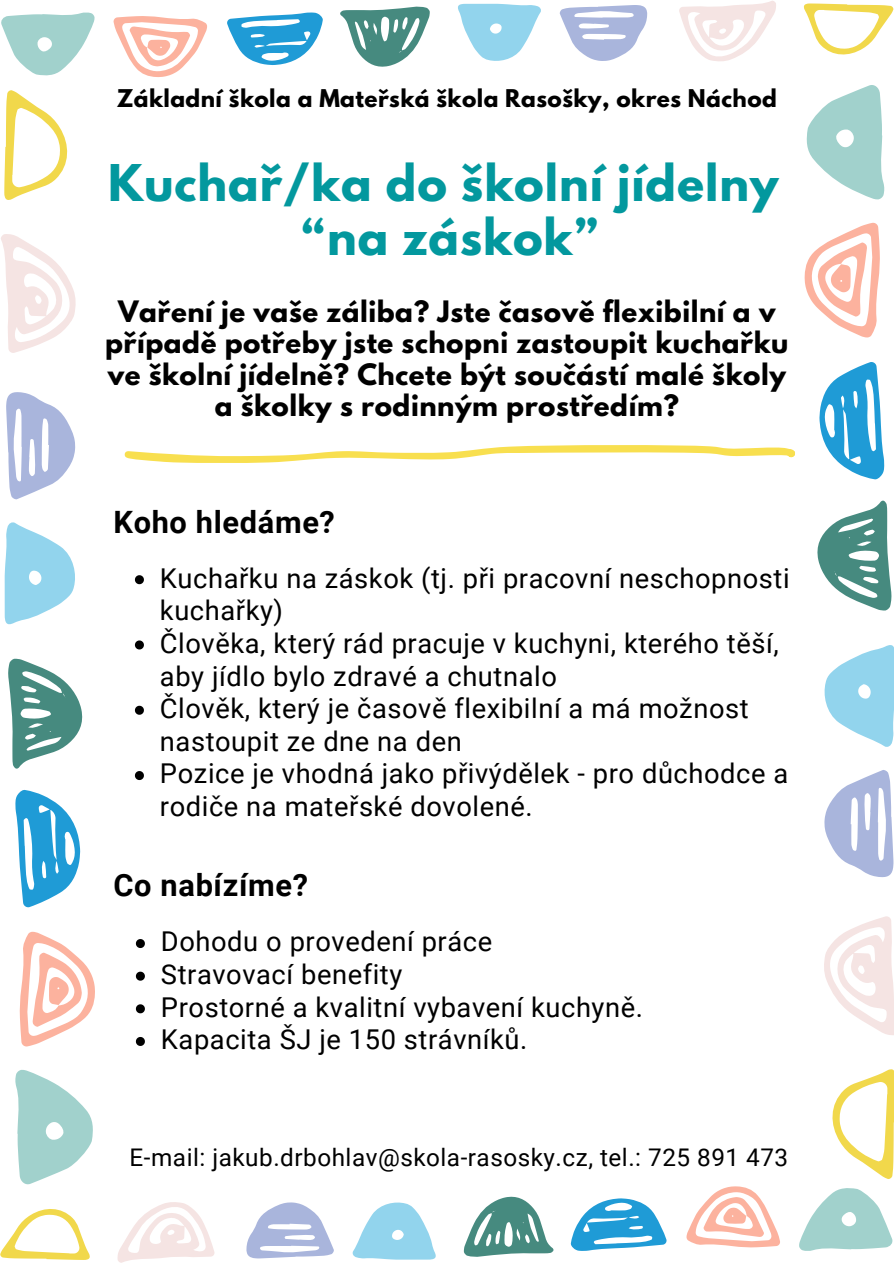
<style>
.page{position:relative;width:894px;height:1264px;background:#fff}
.page>*{position:absolute;margin:0;border:0;box-sizing:border-box;transform-origin:0 0}
.t1{font:700 44.85px/54px "League Spartan";letter-spacing:.02em;color:#03989e;text-align:center}
.t2{font:700 30.75px "Roboto";letter-spacing:.02em;color:#000}
.t3{font:27.3px/32.7px "Roboto";letter-spacing:.02em;color:#000}
.t4{font:700 26.1px/31.5px "League Spartan";letter-spacing:.02em;color:#000;text-align:center}
.t5{font:24.3px "Roboto";letter-spacing:.02em;color:#000}
.t6{font:700 21.6px "League Spartan";letter-spacing:.02em;color:#000}
</style>
<div class="page">
<svg style="left:1px;top:12px;width:93px;height:64px"></svg>
<svg style="left:458px;top:4px;width:83px;height:57px"></svg>
<svg style="left:227px;top:12px;width:96px;height:53px"></svg>
<svg style="left:340px;top:6px;width:89px;height:61px"></svg>
<svg style="left:559px;top:5px;width:88px;height:56px"></svg>
<svg style="left:679px;top:1px;width:97px;height:60px"></svg>
<svg style="left:803px;top:3px;width:90px;height:52px"></svg>
<svg style="left:113px;top:16px;width:94px;height:61px"></svg>
<svg style="left:15px;top:1069px;width:78px;height:116px"></svg>
<svg style="left:5px;top:522px;width:70px;height:103px"></svg>
<svg style="left:15px;top:789px;width:65px;height:118px"></svg>
<svg style="left:8px;top:658px;width:75px;height:111px"></svg>
<svg style="left:6px;top:392px;width:69px;height:108px"></svg>
<svg style="left:1px;top:234px;width:75px;height:119px"></svg>
<svg style="left:4px;top:90px;width:64px;height:110px"></svg>
<svg style="left:20px;top:931px;width:75px;height:115px"></svg>
<svg style="left:799px;top:1188px;width:94px;height:63px"></svg>
<svg style="left:352px;top:1202px;width:84px;height:57px"></svg>
<svg style="left:570px;top:1198px;width:96px;height:52px"></svg>
<svg style="left:463px;top:1196px;width:90px;height:60px"></svg>
<svg style="left:246px;top:1202px;width:88px;height:56px"></svg>
<svg style="left:117px;top:1202px;width:97px;height:61px"></svg>
<svg style="left:0;top:1209px;width:90px;height:50px"></svg>
<svg style="left:686px;top:1186px;width:93px;height:61px"></svg>
<svg style="left:806px;top:85px;width:78px;height:114px"></svg>
<svg style="left:824px;top:645px;width:69px;height:102px"></svg>
<svg style="left:819px;top:362px;width:65px;height:117px"></svg>
<svg style="left:817px;top:500px;width:74px;height:110px"></svg>
<svg style="left:824px;top:770px;width:69px;height:107px"></svg>
<svg style="left:824px;top:916px;width:69px;height:119px"></svg>
<svg style="left:832px;top:1069px;width:61px;height:110px"></svg>
<svg style="left:804px;top:223px;width:75px;height:114px"></svg>
<svg style="left:135px;top:575px;width:9px;height:9px"></svg>
<svg style="left:135px;top:640px;width:9px;height:9px"></svg>
<svg style="left:135px;top:705px;width:9px;height:9px"></svg>
<svg style="left:135px;top:771px;width:9px;height:9px"></svg>
<svg style="left:125px;top:445px;width:669px;height:18px"></svg>
<svg style="left:136px;top:939px;width:9px;height:9px"></svg>
<svg style="left:136px;top:971px;width:9px;height:9px"></svg>
<svg style="left:136px;top:1004px;width:9px;height:9px"></svg>
<svg style="left:136px;top:1037px;width:9px;height:8px"></svg>
<p class="t6" style="left:117px;top:88px;width:661px">Základní škola a Mateřská škola Rasošky, okres Náchod</p>
<p class="t1" style="left:108px;top:162px;width:671px">Kuchař/ka do školní jídelny “na záskok”</p>
<p class="t4" style="left:105px;top:299px;width:684px">Vaření je vaše záliba? Jste časově flexibilní a v případě potřeby jste schopni zastoupit kuchařku ve školní jídelně? Chcete být součástí malé školy a školky s rodinným prostředím?</p>
<p class="t2" style="left:113px;top:505px;width:223px">Koho hledáme?</p>
<p class="t3" style="left:160px;top:562px;width:631px">Kuchařku na záskok (tj. při pracovní neschopnosti kuchařky)</p>
<h1 class="t3" style="left:160px;top:627px;width:620px">Člověka, který rád pracuje v kuchyni, kterého těší, aby jídlo bylo zdravé a chutnalo</h1>
<h3 class="t3" style="left:160px;top:692px;width:590px">Člověk, který je časově flexibilní a má možnost nastoupit ze dne na den</h3>
<h2 class="t3" style="left:160px;top:757px;width:629px">Pozice je vhodná jako přivýdělek - pro důchodce a rodiče na mateřské dovolené.</h2>
<p class="t2" style="left:113px;top:867px;width:196px">Co nabízíme?</p>
<p class="t3" style="left:161px;top:925px;width:332px">Dohodu o provedení práce</p>
<p class="t3" style="left:161px;top:958px;width:243px">Stravovací benefity</p>
<h2 class="t3" style="left:161px;top:991px;width:483px">Prostorné a kvalitní vybavení kuchyně.</h2>
<p class="t3" style="left:161px;top:1023px;width:368px">Kapacita ŠJ je 150 strávníků.</p>
<p class="t5" style="left:130px;top:1143px;width:659px">E-mail: jakub.drbohlav@skola-rasosky.cz, tel.: 725 891 473</p>
</div>
